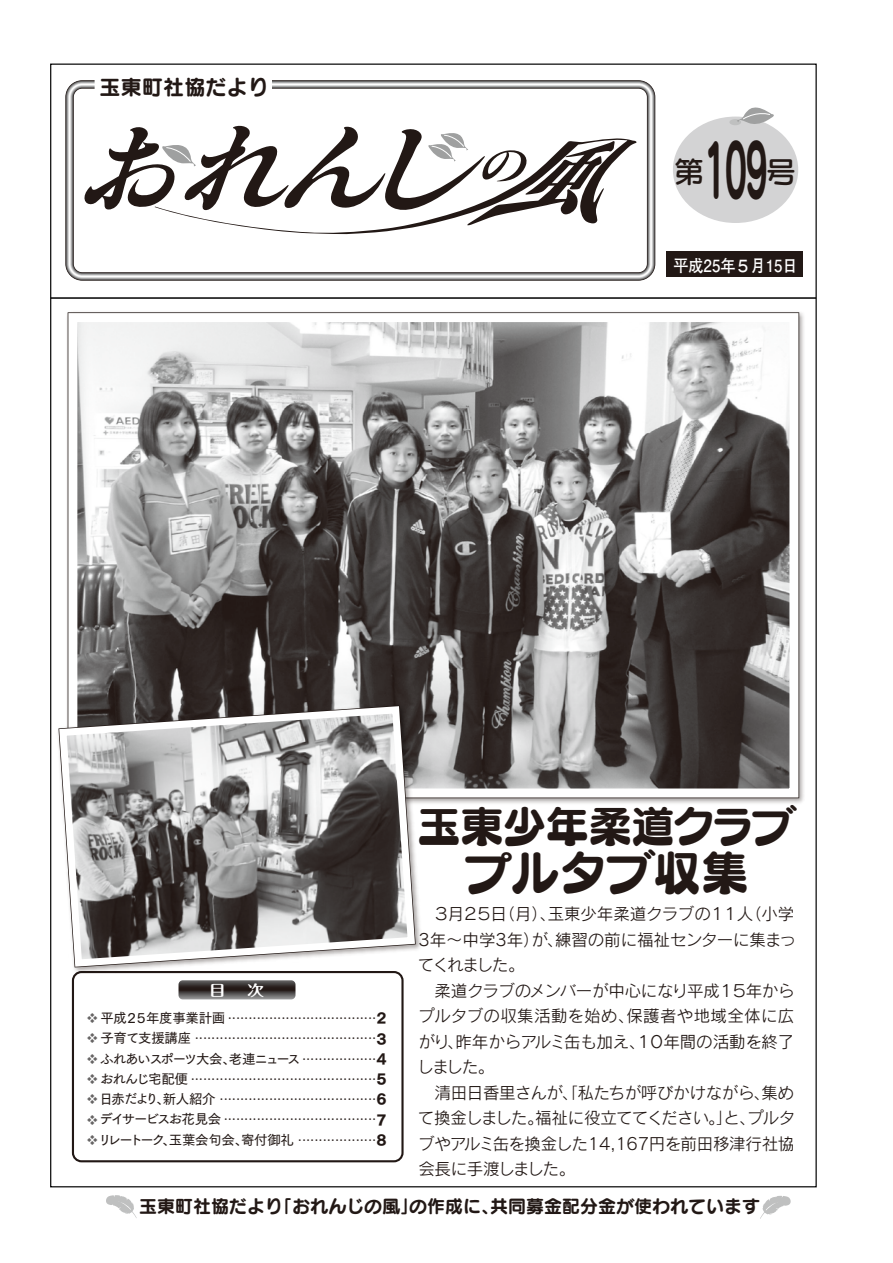
<style>
.page{position:relative;width:893px;height:1263px;background:#fff}
.page>*{position:absolute;margin:0;border:0;box-sizing:border-box;transform-origin:0 0}
.t1{font:72px "Seurat Pro B";color:#221815;scale:.48 1}
.t2{font:48px "Slump Std DB";color:#221815}
.t3{font:43.95px "Slump Std DB";letter-spacing:-.025em;color:#221815}
.t4{font:29.85px "Seurat Pro DB";color:#221815}
.t5{font:21px "Seurat Pro B";letter-spacing:.01em;color:#221815}
.t6{font:18px "Seurat Pro B";color:#221815}
.t7{font:700 16.8px "Futo Go B101 Pro";color:#fff;scale:.9 1}
.t8{font:16.5px/25.5px "Rodin Pro M";letter-spacing:-.015em;color:#221815}
.t9{font:16.5px "Rodin Pro M";letter-spacing:-.035em;color:#221815}
.t10{font:16.5px "Rodin Pro M";letter-spacing:.02em;color:#221815}
.t11{font:700 14.85px "Maru Fo Pro";color:#fff;scale:1.11 1}
.t12{font:13.5px/20.2px "Tsuku Go Pro D";letter-spacing:-.075em;color:#221815}
.t13{font:13.5px/20.2px "Tsuku Go Pro D";letter-spacing:-.125em;color:#221815;text-align:center}
.t14{font:13.5px/20.2px "Tsuku Go Pro D";letter-spacing:-.025em;color:#221815}
.t15{font:10.5px/20.2px "Hira Kaku Pro W3";color:#666464;text-align:justify}
.t16{font:7.5px "Tsuku Go Pro D";color:#221815}
.s1{font-family:"Tsuku Go Pro H";font-size:13.5px}
</style>
<div class="page">
<div style="left:72px;top:971px;width:332px;height:191px;border:2px solid #221815;border-radius:9px"></div>
<svg style="left:178px;top:992px;width:117px;height:7px"></svg>
<svg style="left:106px;top:1195px;width:31px;height:23px"></svg>
<svg style="left:760px;top:1196px;width:31px;height:23px"></svg>
<img style="left:50px;top:228px;width:754px;height:590px">
<img style="left:78px;top:323px;width:710px;height:464px">
<div style="left:68px;top:313px;width:730px;height:484px;border:9px solid #fff"></div>
<img style="left:51px;top:687px;width:391px;height:305px">
<svg style="left:55px;top:702px;width:364px;height:268px"></svg>
<div style="left:69px;top:84px;width:582px;height:193px;border:1px solid #fff;border-radius:13px"></div>
<div style="left:95px;top:73px;width:176px;height:26px;background:#fff"></div>
<svg style="left:155px;top:138px;width:482px;height:97px"></svg>
<svg style="left:84px;top:125px;width:531px;height:101px"></svg>
<div style="left:666px;top:252px;width:137px;height:25px;background:#221815"></div>
<div style="left:673px;top:117px;width:125px;height:106px;background:#d3d3d4;border-radius:50%"></div>
<div style="left:729px;top:119px;width:12px;height:6px;background:#bfc0c0;border-radius:50%"></div>
<svg style="left:737px;top:107px;width:37px;height:18px"></svg>
<hr style="left:51px;top:297px;width:765px;height:2px;background:#000">
<h3 class="t5" style="left:100px;top:72px;width:171px">玉東町社協だより</h3>
<h1 class="t1" style="left:704px;top:120px;width:135px">109</h1>
<h3 class="t4" style="left:674px;top:152px;width:31px">第</h3>
<h3 class="t4" style="left:766px;top:152px;width:31px">号</h3>
<h3 class="t7" style="left:673px;top:252px;width:140px">平成25年５月15日</h3>
<h3 class="t11" style="left:209px;top:978px;width:51px">目　次</h3>
<p class="t16" style="left:226px;top:1012px;width:162px"><span class="s1">2</span>・・・・・・・・・・・・・・・・・・・・・・・・・・・・・・・・・・・・</p>
<p class="t16" style="left:193px;top:1032px;width:195px"><span class="s1">3</span>・・・・・・・・・・・・・・・・・・・・・・・・・・・・・・・・・・・・・・・・・・・・</p>
<p class="t16" style="left:300px;top:1052px;width:88px"><span class="s1">4</span>・・・・・・・・・・・・・・・・・・</p>
<p class="t16" style="left:189px;top:1073px;width:199px"><span class="s1">5</span>・・・・・・・・・・・・・・・・・・・・・・・・・・・・・・・・・・・・・・・・・・・・・</p>
<p class="t16" style="left:218px;top:1093px;width:170px"><span class="s1">6</span>・・・・・・・・・・・・・・・・・・・・・・・・・・・・・・・・・・・・・・</p>
<p class="t16" style="left:222px;top:1113px;width:166px"><span class="s1">7</span>・・・・・・・・・・・・・・・・・・・・・・・・・・・・・・・・・・・・・</p>
<p class="t16" style="left:296px;top:1133px;width:92px"><span class="s1">8</span>・・・・・・・・・・・・・・・・・・・</p>
<h3 class="t12" style="left:146px;top:1006px;width:81px">年度事業計画</h3>
<h3 class="t14" style="left:100px;top:1006px;width:92px">平成<br>子育て支援講座</h3>
<h3 class="t12" style="left:125px;top:1006px;width:25px">２５</h3>
<h3 class="t15" style="left:87px;top:1007px;width:12px">❖ ❖ ❖ ❖ ❖ ❖ ❖</h3>
<h3 class="t12" style="left:99px;top:1047px;width:138px">ふれあいスポーツ大会、おれんじ宅配便<br>日赤だより新人紹介</h3>
<h3 class="t13" style="left:100px;top:1087px;width:123px">、<br>デイサービスお花見会</h3>
<h3 class="t12" style="left:229px;top:1047px;width:73px">老連ニュース</h3>
<h3 class="t12" style="left:241px;top:1128px;width:54px">寄付御礼</h3>
<h3 class="t12" style="left:98px;top:1128px;width:152px">リレートーク玉葉会句会、</h3>
<h3 class="t12" style="left:162px;top:1128px;width:15px">、</h3>
<h3 class="t3" style="left:417px;top:796px;width:379px">玉東少年柔道クラブ</h3>
<h2 class="t2" style="left:463px;top:840px;width:288px">プルタブ収集</h2>
<h3 class="t8" style="left:548px;top:901px;width:248px">玉東少年柔道クラブの１１（人小学</h3>
<h3 class="t8" style="left:418px;top:901px;width:379px">　３月２５（日月）、<br>3年～中学3年が） 練習の前に福祉センターに集まっ</h3>
<h3 class="t8" style="left:547px;top:926px;width:18px">、</h3>
<h3 class="t8" style="left:418px;top:952px;width:108px">てくれました。</h3>
<h3 class="t8" style="left:418px;top:977px;width:378px">　柔道クラブのメンバーが中心になり平成１５年から</h3>
<h3 class="t10" style="left:626px;top:1005px;width:170px">保護者や地域全体に広</h3>
<h3 class="t8" style="left:418px;top:1003px;width:378px">プルタブの収集活動を始め、<br>がり昨年からアルミ缶も加え１０年間の活動を終了</h3>
<h3 class="t8" style="left:418px;top:1028px;width:378px;text-indent:30px">、<br>しました。<br>　清田日香里さんが、「私たちが呼びかけながら集め</h3>
<h3 class="t8" style="left:629px;top:1028px;width:18px">、</h3>
<h3 class="t8" style="left:723px;top:1079px;width:73px;text-align:center">、<br>とプルタ</h3>
<h3 class="t8" style="left:418px;top:1105px;width:378px">て換金しました。<br>ブやアルミ缶を換金した14,167円を前田移津行社協会長に手渡しました。</h3>
<h3 class="t9" style="left:535px;top:1107px;width:222px">福祉に役立ててください。」、</h3>
<h3 class="t6" style="left:490px;top:1194px;width:271px">共同募金配分金が使われています</h3>
<h3 class="t6" style="left:139px;top:1194px;width:145px">玉東町社協だより</h3>
<h3 class="t6" style="left:274px;top:1194px;width:145px">「おれんじの風」</h3>
<h3 class="t6" style="left:409px;top:1194px;width:91px">の作成に、</h3>
</div>
